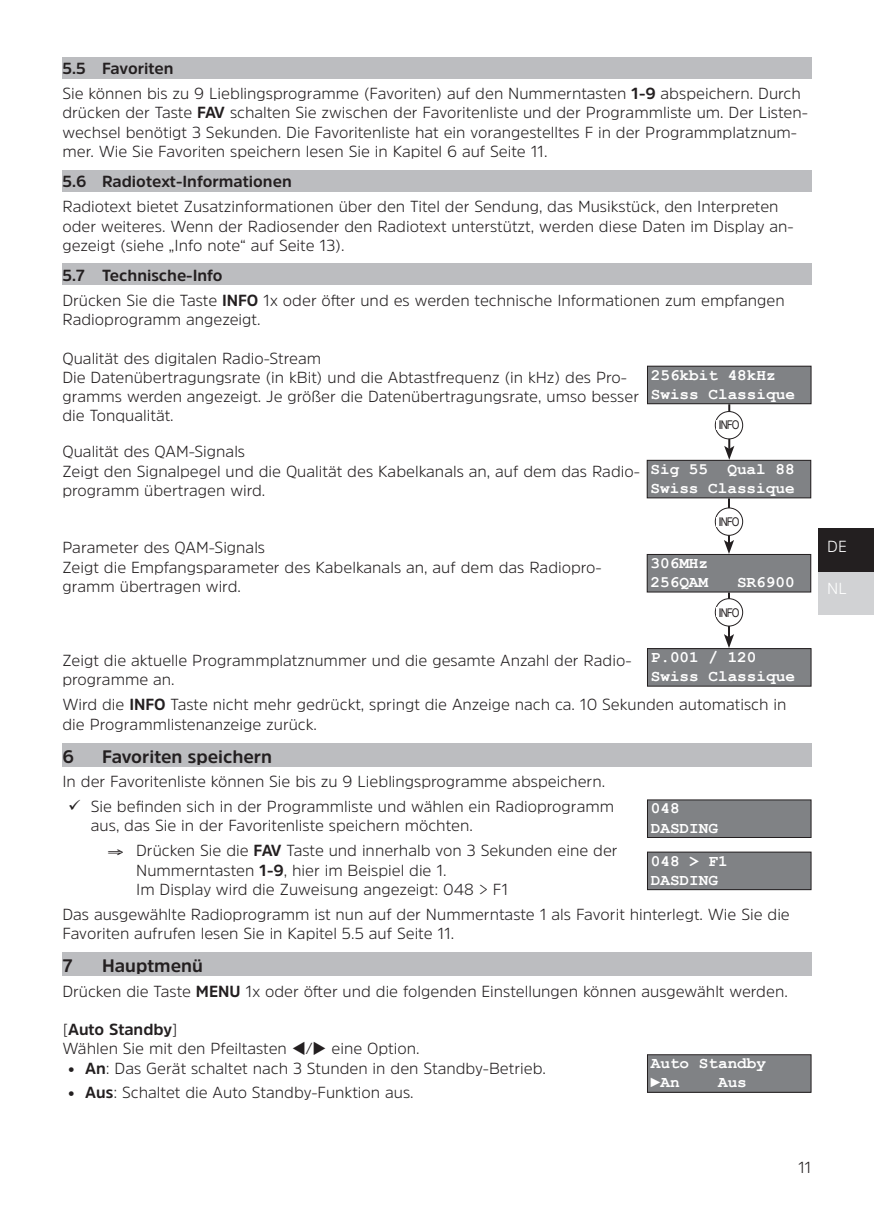
<style>
.page{position:relative;width:874px;height:1225px;background:#fff}
.page>*{position:absolute;margin:0;border:0;box-sizing:border-box;transform-origin:0 0}
.t1{font:700 18px "Amsi Pro";color:#231f20}
.t2{font:300 16px/19.2px "Amsi Pro";color:#231f20}
.t3{font:700 16px "Courier New";color:#fff}
.Überschrift_1{font:700 16px "Amsi Pro";color:#231f20}
.t4{font:300 16px "Amsi Pro";color:#fff}
.t5{font:12px "Arial Narrow";letter-spacing:-.08em;color:#231f20}
.s1{font-weight:700}
.s2{font-family:"Arial"}
.s3{font-weight:300}
</style>
<div class="page">
<div style="left:818px;top:571px;width:55px;height:43px;background:#d1d2d4"></div>
<div style="left:818px;top:529px;width:55px;height:43px;background:#231f20"></div>
<div style="left:62px;top:57px;width:749px;height:21px;background:#bcbdc0"></div>
<div style="left:62px;top:170px;width:749px;height:21px;background:#bcbdc0"></div>
<div style="left:62px;top:264px;width:749px;height:21px;background:#bcbdc0"></div>
<div style="left:62px;top:743px;width:749px;height:24px;background:#bcbdc0"></div>
<div style="left:62px;top:952px;width:749px;height:24px;background:#bcbdc0"></div>
<hr style="left:728px;top:404px;width:2px;height:45px;background:#231f20">
<svg style="left:723px;top:446px;width:11px;height:14px"></svg>
<div style="left:647px;top:366px;width:163px;height:38px;background:#808285"></div>
<div style="left:646px;top:366px;width:165px;height:38px;border:1px solid #231f20"></div>
<div style="left:647px;top:460px;width:163px;height:38px;background:#808285"></div>
<div style="left:646px;top:460px;width:164px;height:38px;border:1px solid #231f20"></div>
<div style="left:647px;top:554px;width:163px;height:38px;background:#808285"></div>
<div style="left:646px;top:554px;width:164px;height:38px;border:1px solid #231f20"></div>
<div style="left:715px;top:411px;width:27px;height:28px;background:#fff;border-radius:50%"></div>
<div style="left:714px;top:411px;width:28px;height:28px;border:1px solid #231f20;border-radius:50%"></div>
<div style="left:716px;top:420px;width:24px;height:10px;background:#fff"></div>
<hr style="left:727px;top:498px;width:2px;height:45px;background:#231f20">
<svg style="left:724px;top:540px;width:9px;height:14px"></svg>
<div style="left:715px;top:508px;width:27px;height:27px;background:#fff;border-radius:50%"></div>
<div style="left:714px;top:507px;width:28px;height:29px;border:1px solid #231f20;border-radius:50%"></div>
<div style="left:716px;top:517px;width:24px;height:9px;background:#fff"></div>
<div style="left:647px;top:648px;width:163px;height:38px;background:#808285"></div>
<div style="left:646px;top:648px;width:165px;height:38px;border:1px solid #231f20"></div>
<hr style="left:727px;top:592px;width:2px;height:45px;background:#231f20">
<svg style="left:724px;top:634px;width:9px;height:14px"></svg>
<div style="left:715px;top:598px;width:27px;height:28px;background:#fff;border-radius:50%"></div>
<div style="left:714px;top:598px;width:28px;height:28px;border:1px solid #231f20;border-radius:50%"></div>
<div style="left:716px;top:608px;width:24px;height:9px;background:#fff"></div>
<div style="left:647px;top:800px;width:163px;height:37px;background:#808285"></div>
<div style="left:646px;top:799px;width:165px;height:39px;border:1px solid #231f20"></div>
<div style="left:647px;top:852px;width:163px;height:37px;background:#808285"></div>
<div style="left:646px;top:851px;width:165px;height:39px;border:1px solid #231f20"></div>
<div style="left:647px;top:1054px;width:163px;height:38px;background:#808285"></div>
<div style="left:646px;top:1054px;width:165px;height:38px;border:1px solid #231f20"></div>
<p class="Überschrift_1" style="left:62px;top:58px;width:113px">5.5 Favoriten</p>
<p class="t2" style="left:62px;top:84px;width:746px">Sie können bis zu 9 Lieblingsprogramme (Favoriten) auf den Nummerntasten <span class="s1">1-9</span> abspeichern. Durch drücken der Taste <span class="s1">FAV</span> schalten Sie zwischen der Favoritenliste und der Programmliste um. Der Listen&shy;wechsel benötigt 3 Sekunden. Die Favoritenliste hat ein vorangestelltes F in der Programmplatznum&shy;mer. Wie Sie Favoriten speichern lesen Sie in Kapitel 6 auf Seite 11.</p>
<p class="Überschrift_1" style="left:62px;top:171px;width:231px">5.6 Radiotext-Informationen</p>
<p class="t2" style="left:62px;top:197px;width:732px">Radiotext bietet Zusatzinformationen über den Titel der Sendung, das Musikstück, den Interpreten oder weiteres. Wenn der Radiosender den Radiotext unterstützt, werden diese Daten im Display an&shy;gezeigt (siehe „Info note“ auf Seite 13).</p>
<p class="Überschrift_1" style="left:62px;top:265px;width:162px">5.7 Technische-Info</p>
<p class="t2" style="left:62px;top:290px;width:723px">Drücken Sie die Taste <span class="s1">INFO</span> 1x oder öfter und es werden technische Informationen zum empfangen<br>Radioprogramm angezeigt.</p>
<p class="t2" style="left:62px;top:348px;width:260px">Qualität des digitalen Radio-Stream</p>
<p class="t2" style="left:62px;top:367px;width:578px">Die Datenübertragungsrate (in kBit) und die Abtastfrequenz (in kHz) des Pro&shy;gramms werden angezeigt. Je größer die Datenübertragungsrate, umso besser die Tonqualität.</p>
<p class="t2" style="left:62px;top:442px;width:184px">Qualität des QAM-Signals</p>
<p class="t2" style="left:62px;top:461px;width:579px">Zeigt den Signalpegel und die Qualität des Kabelkanals an, auf dem das Radio&shy;programm übertragen wird.</p>
<p class="t3" style="left:650px;top:365px;width:126px">256kbit 48kHz</p>
<p class="t3" style="left:650px;top:384px;width:145px">Swiss Classique</p>
<p class="t5" style="left:718px;top:416px;width:23px"><span class="s2">I</span>NFO</p>
<p class="t3" style="left:650px;top:459px;width:145px">Sig 55 Qual 88</p>
<p class="t3" style="left:650px;top:478px;width:145px">Swiss Classique</p>
<p class="t2" style="left:62px;top:538px;width:204px">Parameter des QAM-Signals</p>
<p class="t2" style="left:62px;top:557px;width:540px">Zeigt die Empfangsparameter des Kabelkanals an, auf dem das Radiopro&shy;gramm übertragen wird.</p>
<p class="t5" style="left:718px;top:513px;width:23px"><span class="s2">I</span>NFO</p>
<p class="t3" style="left:650px;top:553px;width:59px">306MHz</p>
<p class="t3" style="left:650px;top:572px;width:59px">256QAM</p>
<p class="t3" style="left:736px;top:572px;width:59px">SR6900</p>
<p class="t5" style="left:718px;top:603px;width:23px"><span class="s2">I</span>NFO</p>
<p class="t3" style="left:650px;top:647px;width:107px">P.001 / 120</p>
<p class="t3" style="left:650px;top:666px;width:145px">Swiss Classique</p>
<p class="t2" style="left:62px;top:650px;width:570px">Zeigt die aktuelle Programmplatznummer und die gesamte Anzahl der Radio&shy;programme an.</p>
<p class="t2" style="left:62px;top:694px;width:725px">Wird die <span class="s1">INFO</span> Taste nicht mehr gedrückt, springt die Anzeige nach ca. 10 Sekunden automatisch in die Programmlistenanzeige zurück.</p>
<p class="t1" style="left:62px;top:744px;width:13px">6</p>
<p class="t1" style="left:102px;top:744px;width:171px">Favoriten speichern</p>
<p class="t2" style="left:62px;top:771px;width:544px">In der Favoritenliste können Sie bis zu 9 Lieblingsprogramme abspeichern.</p>
<p class="t2" style="left:91px;top:796px;width:524px">Sie befinden sich in der Programmliste und wählen ein Radioprogramm aus, das Sie in der Favoritenliste speichern möchten.</p>
<p class="t2" style="left:136px;top:840px;width:482px;text-indent:-28px">⇒ Drücken Sie die <span class="s1">FAV</span> Taste und innerhalb von 3 Sekunden eine der<br>Nummerntasten <span class="s1">1-9</span>, hier im Beispiel die 1.<br>Im Display wird die Zuweisung angezeigt: 048 &gt; F1</p>
<p class="t2" style="left:62px;top:904px;width:728px">Das ausgewählte Radioprogramm ist nun auf der Nummerntaste 1 als Favorit hinterlegt. Wie Sie die<br>Favoriten aufrufen lesen Sie in Kapitel 5.5 auf Seite 11.</p>
<p class="t1" style="left:62px;top:953px;width:12px">7</p>
<p class="t1" style="left:102px;top:953px;width:102px">Hauptmenü</p>
<p class="t2" style="left:62px;top:981px;width:726px">Drücken die Taste <span class="s1">MENU</span> 1x oder öfter und die folgenden Einstellungen können ausgewählt werden.</p>
<p class="Überschrift_1" style="left:62px;top:1018px;width:117px"><span class="s3">[</span>Auto Standby<span class="s3">]</span></p>
<p class="t2" style="left:62px;top:1038px;width:358px">Wählen Sie mit den Pfeiltasten ▼/◆ eine Option.</p>
<p class="t2" style="left:68px;top:1057px;width:479px"><span class="s1">• An</span>: Das Gerät schaltet nach 3 Stunden in den Standby-Betrieb.</p>
<p class="t2" style="left:68px;top:1082px;width:347px"><span class="s1">• Aus</span>: Schaltet die Auto Standby-Funktion aus.</p>
<p class="t3" style="left:650px;top:798px;width:30px">048</p>
<p class="t3" style="left:650px;top:817px;width:69px">DASDING</p>
<p class="t3" style="left:650px;top:850px;width:78px">048 &gt; F1</p>
<p class="t3" style="left:650px;top:870px;width:69px">DASDING</p>
<p class="t3" style="left:650px;top:1053px;width:117px">Auto Standby</p>
<p class="t3" style="left:650px;top:1072px;width:30px">►An</p>
<p class="t3" style="left:717px;top:1072px;width:30px">Aus</p>
<p class="t4" style="left:826px;top:536px;width:21px">DE</p>
<p class="t4" style="left:826px;top:578px;width:21px">NL</p>
<p class="t2" style="left:797px;top:1157px;width:15px">11</p>
</div>
